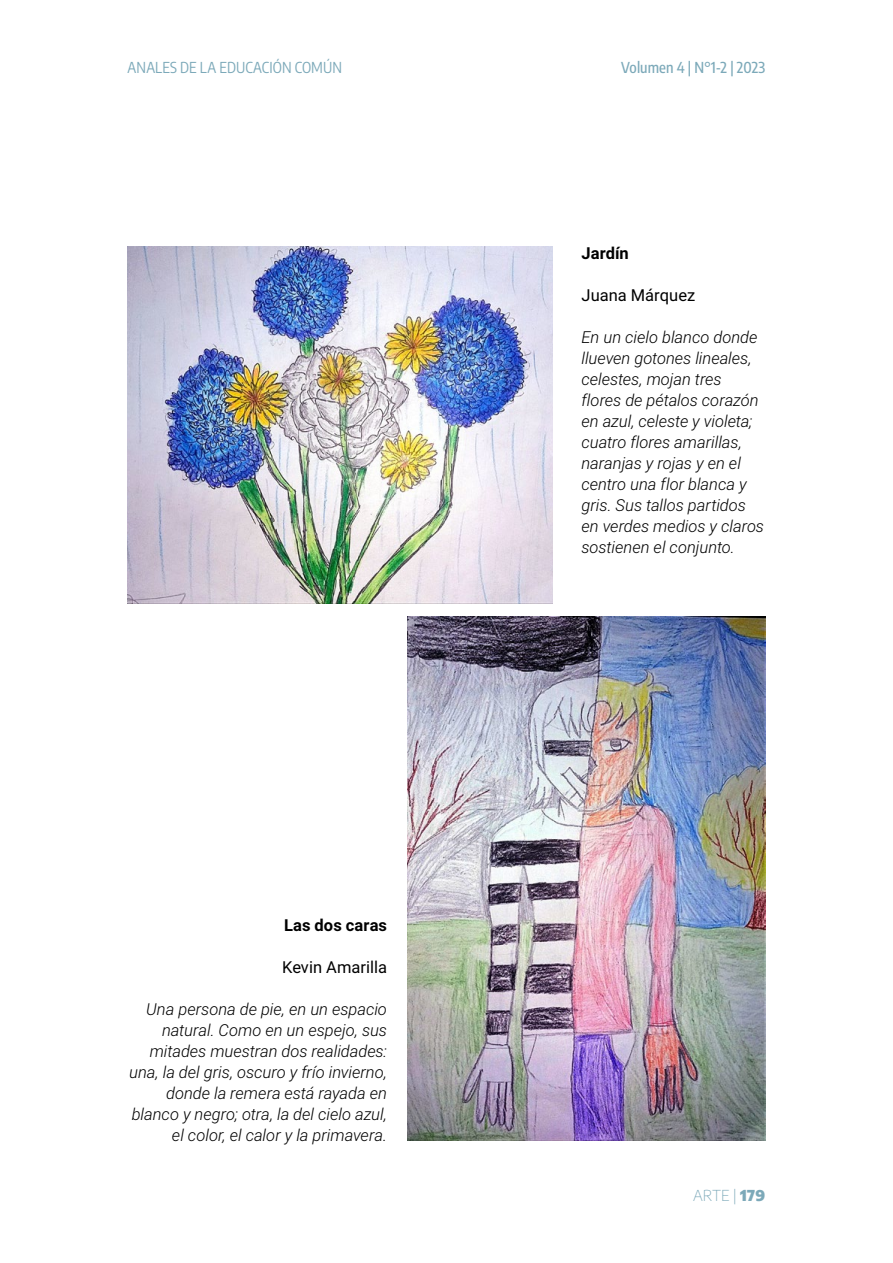
<style>
.page{position:relative;width:893px;height:1263px;background:#fff}
.page>*{position:absolute;margin:0;border:0;box-sizing:border-box;transform-origin:0 0}
.t1{font:italic 300 16.5px/21px "Roboto";letter-spacing:-.005em;color:#000}
.t2{font:16.5px "Roboto";color:#000}
.t3{font:700 16.5px "Roboto";letter-spacing:.005em;color:#000}
.t4{font:15px "Encode Sans Condensed";letter-spacing:.005em;color:#7ca9b9}
.t5{font:500 15px "Encode Sans Condensed";letter-spacing:.005em;color:#7ca9b9}
.t6{font:100 condensed 15px "Encode Sans";letter-spacing:.015em;color:#7ca9b9}
</style>
<div class="page">
<img style="left:128px;top:247px;width:424px;height:356px">
<img style="left:407px;top:617px;width:358px;height:523px">
<p class="t4" style="left:128px;top:57px;width:216px">ANALES DE LA EDUCACIÓN COMÚN</p>
<p class="t5" style="left:621px;top:57px;width:146px">Volumen 4 | N°1-2 | 2023</p>
<p class="t3" style="left:284px;top:914px;width:105px">Las dos caras</p>
<p class="t2" style="left:282px;top:956px;width:106px">Kevin Amarilla</p>
<p class="t1" style="left:129px;top:998px;width:259px;text-align:right">Una persona de pie, en un espacio natural. Como en un espejo, sus mitades muestran dos realidades: una, la del gris, oscuro y frío invierno, donde la remera está rayada en blanco y negro; otra, la del cielo azul, el color, el calor y la primavera.</p>
<p class="t3" style="left:581px;top:242px;width:49px">Jardín</p>
<p class="t2" style="left:581px;top:284px;width:115px">Juana Márquez</p>
<p class="t1" style="left:581px;top:326px;width:184px">En un cielo blanco donde llueven gotones lineales, celestes, mojan tres flores de pétalos corazón en azul, celeste y violeta; cuatro flores amarillas, naranjas y rojas y en el centro una flor blanca y gris. Sus tallos partidos en verdes medios y claros sostienen el conjunto.</p>
<p class="t6" style="left:693px;top:1185px;width:74px">ARTE | 179</p>
</div>
